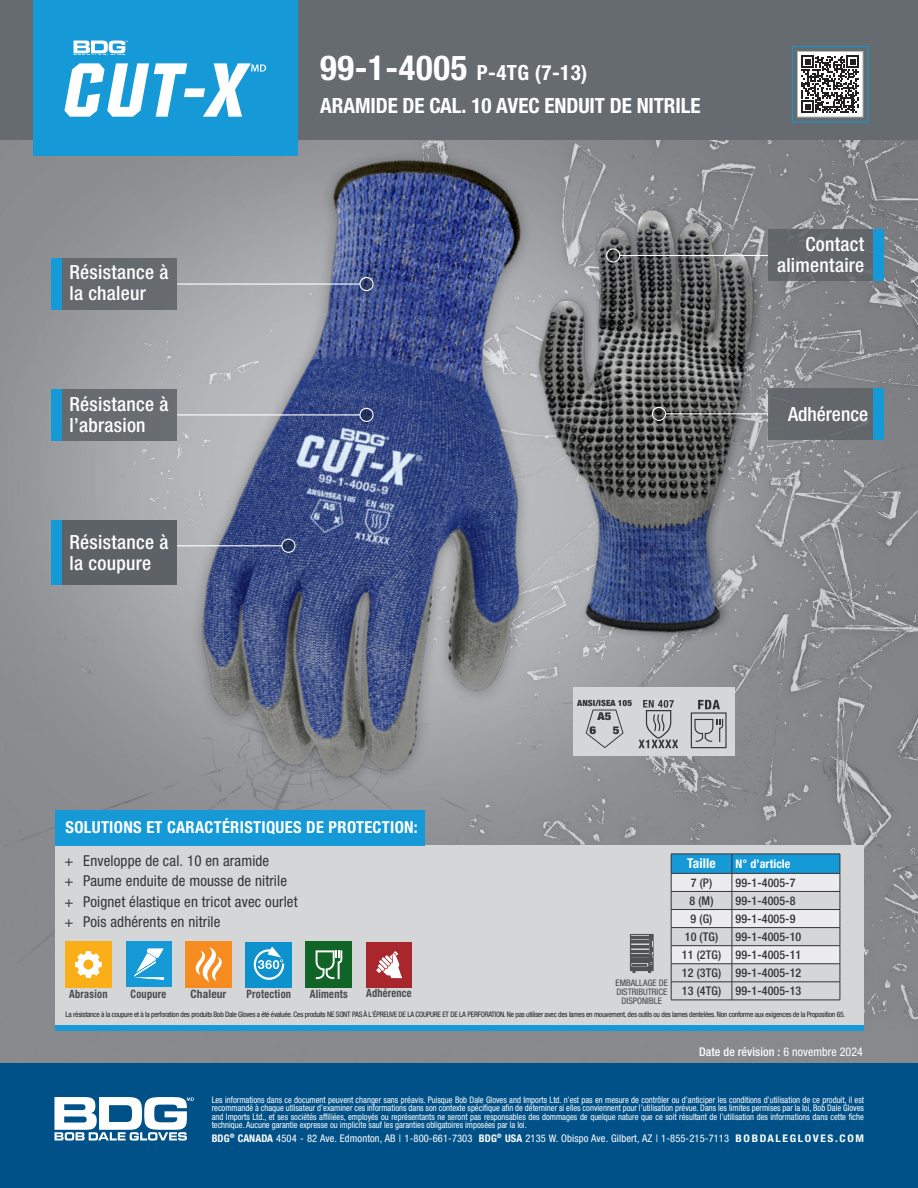
<style>
.page{position:relative;width:918px;height:1188px;background:#fff}
.page>*{position:absolute;margin:0;border:0;box-sizing:border-box;transform-origin:0 0}
.t1{font:700 condensed 21px/32.8px "Helvetica Neue LT Std";letter-spacing:-.005em;color:#fff}
.t2{font:500 condensed 19.5px/21px "Helvetica Neue LT Std";letter-spacing:.015em;color:#fff}
.t3{font:700 condensed 16.5px "Helvetica Neue LT Std";letter-spacing:.02em;color:#fff}
.t4{font:condensed 15px/20.1px "Helvetica Neue LT Std";letter-spacing:.01em;color:#343437}
.t5{font:700 condensed 13.5px "Helvetica Neue LT Std";letter-spacing:.01em;color:#fff}
.t6{font:500 condensed 12px/18px "Helvetica Neue LT Std";letter-spacing:.01em;color:#343437;text-align:justify}
.t7{font:500 condensed 12px "Helvetica Neue LT Std";letter-spacing:.005em;color:#fff}
.t8{font:700 condensed 12px "Helvetica Neue LT Std";letter-spacing:.01em;color:#fff}
.t9{font:700 condensed 11.55px "Helvetica Neue";letter-spacing:.025em;color:#4a4b4d;scale:.9 1}
.t10{font:700 condensed 11.55px "Helvetica Neue";letter-spacing:.025em;color:#4a4b4d}
.t11{font:700 condensed 11.4px "Helvetica Neue";letter-spacing:.02em;color:#4a4b4d;scale:.9 1}
.t12{font:condensed 10.5px "Helvetica Neue LT Std";letter-spacing:.01em;color:#fff}
.t13{font:condensed 9.75px "Helvetica Neue LT Std";letter-spacing:.01em;color:#231f20}
.t14{font:condensed 9.75px/10.5px "Helvetica Neue LT Std";letter-spacing:.01em;color:#454647}
.t15{font:condensed 9px/8.6px "Helvetica Neue LT Std";color:#fff;text-align:justify;scale:.95 1}
.t16{font:condensed 9px/9px "Helvetica Neue LT Std";color:#454647;text-align:center}
.t17{font:condensed 7.5px "Helvetica Neue LT Std";letter-spacing:-.03em;color:#231f20}
.s1{font-size:34.5px}
.s2{font-weight:400}
.s3{font-weight:700}
</style>
<div class="page">
<img style="left:0;top:140px;width:918px;height:923px">
<div style="left:0;top:0;width:918px;height:140px;background:#666b70"></div>
<div style="left:573px;top:688px;width:161px;height:68px;background:#d5d6d8"></div>
<div style="left:792px;top:46px;width:76px;height:76px;border:1px solid #1599d7"></div>
<div style="left:0;top:1063px;width:918px;height:125px;background:#005187"></div>
<svg style="left:54px;top:1097px;width:140px;height:44px"></svg>
<div style="left:34px;top:0;width:264px;height:156px;background:#1599d7"></div>
<div style="left:55px;top:846px;width:809px;height:180px;background:#d5d6d8"></div>
<div style="left:55px;top:810px;width:369px;height:36px;background:#1599d7"></div>
<div style="left:55px;top:1025px;width:809px;height:5px;background:#1599d7"></div>
<svg style="left:33px;top:40px;width:234px;height:100px"></svg>
<svg style="left:71px;top:40px;width:57px;height:15px"></svg>
<svg style="left:630px;top:934px;width:24px;height:39px"></svg>
<img style="left:95px;top:121px;width:537px;height:710px">
<img style="left:506px;top:197px;width:280px;height:481px">
<svg style="left:575px;top:687px;width:59px;height:67px"></svg>
<svg style="left:635px;top:684px;width:49px;height:65px"></svg>
<svg style="left:685px;top:684px;width:50px;height:68px"></svg>
<div style="left:65px;top:942px;width:46px;height:46px;background:#faaf18"></div>
<svg style="left:75px;top:951px;width:27px;height:27px"></svg>
<div style="left:366px;top:942px;width:46px;height:46px;background:#a8272c"></div>
<svg style="left:376px;top:951px;width:26px;height:27px"></svg>
<div style="left:126px;top:942px;width:46px;height:45px;background:#1599d7"></div>
<svg style="left:134px;top:949px;width:30px;height:31px"></svg>
<div style="left:186px;top:942px;width:46px;height:46px;background:#f68b1f"></div>
<svg style="left:195px;top:947px;width:27px;height:35px"></svg>
<div style="left:306px;top:942px;width:46px;height:46px;background:#0f6426"></div>
<svg style="left:316px;top:950px;width:26px;height:29px"></svg>
<div style="left:246px;top:942px;width:46px;height:45px;background:#0d92ce"></div>
<svg style="left:253px;top:947px;width:32px;height:33px"></svg>
<div style="left:797px;top:52px;width:66px;height:65px;background:#fff"></div>
<svg style="left:802px;top:56px;width:57px;height:57px"></svg>
<div style="left:797px;top:51px;width:66px;height:66px;border:1px solid #b5babe"></div>
<div style="left:52px;top:389px;width:125px;height:52px;background:#686c70"></div>
<div style="left:51px;top:389px;width:11px;height:52px;background:#1599d7"></div>
<svg style="left:359px;top:409px;width:15px;height:14px"></svg>
<hr style="left:177px;top:414px;width:183px;height:1px;background:#fff">
<div style="left:359px;top:408px;width:15px;height:14px;border:1px solid #fff;border-radius:50%"></div>
<svg style="left:281px;top:539px;width:15px;height:14px"></svg>
<hr style="left:177px;top:545px;width:105px;height:1px;background:#fff">
<div style="left:281px;top:539px;width:15px;height:14px;border:1px solid #fff;border-radius:50%"></div>
<div style="left:768px;top:388px;width:115px;height:52px;background:#5d6266"></div>
<div style="left:873px;top:388px;width:11px;height:52px;background:#1599d7"></div>
<svg style="left:652px;top:408px;width:14px;height:14px"></svg>
<hr style="left:665px;top:413px;width:103px;height:1px;background:#fff">
<div style="left:652px;top:407px;width:14px;height:14px;border:1px solid #fff;border-radius:50%"></div>
<div style="left:52px;top:258px;width:125px;height:52px;background:#656a6e"></div>
<div style="left:51px;top:258px;width:11px;height:52px;background:#1599d7"></div>
<svg style="left:359px;top:278px;width:15px;height:14px"></svg>
<hr style="left:177px;top:283px;width:183px;height:2px;background:#fff">
<div style="left:359px;top:277px;width:15px;height:14px;border:1px solid #fff;border-radius:50%"></div>
<div style="left:52px;top:520px;width:125px;height:64px;background:#5d6266"></div>
<div style="left:51px;top:520px;width:11px;height:64px;background:#1599d7"></div>
<div style="left:768px;top:230px;width:115px;height:51px;background:#5d6266"></div>
<div style="left:873px;top:230px;width:11px;height:51px;background:#1599d7"></div>
<svg style="left:606px;top:248px;width:14px;height:14px"></svg>
<hr style="left:619px;top:255px;width:149px;height:1px;background:#fff">
<div style="left:606px;top:248px;width:14px;height:15px;border:1px solid #fff;border-radius:50%"></div>
<svg style="left:671px;top:854px;width:170px;height:146px"></svg>
<hr style="left:671px;top:1000px;width:61px;height:1px;background:#343437">
<hr style="left:732px;top:1000px;width:108px;height:1px;background:#343437">
<h2 class="t2" style="left:70px;top:262px;width:100px">Résistance à la chaleur</h2>
<h2 class="t2" style="left:70px;top:394px;width:100px">Résistance à l’abrasion</h2>
<h2 class="t2" style="left:70px;top:531px;width:100px">Résistance à la coupure</h2>
<h1 class="t1" style="left:320px;top:56px;width:382px"><span class="s1">99-1-4005</span> P-4TG (7-13)<br>ARAMIDE DE CAL. 10 AVEC ENDUIT DE NITRILE</h1>
<h2 class="t2" style="left:777px;top:233px;width:89px;text-align:right">Contact alimentaire</h2>
<h2 class="t2" style="left:788px;top:403px;width:82px">Adhérence</h2>
<h3 class="t3" style="left:65px;top:817px;width:354px">SOLUTIONS ET CARACTÉRISTIQUES DE PROTECTION:</h3>
<h3 class="t3" style="left:65px;top:817px;width:217px">HAZARD SOLUTIONS/FEATURES:</h3>
<h3 class="t4" style="left:64px;top:851px;width:235px">+ Enveloppe de cal. 10 en aramide<br>+ Paume enduite de mousse de nitrile + Poignet élastique en tricot avec ourlet + Pois adhérents en nitrile</h3>
<p class="t9" style="left:69px;top:986px;width:44px">Abrasion</p>
<p class="t11" style="left:131px;top:987px;width:41px">Coupure</p>
<p class="t10" style="left:191px;top:986px;width:37px">Chaleur</p>
<p class="t9" style="left:247px;top:987px;width:51px">Protection</p>
<p class="t9" style="left:310px;top:986px;width:44px">Aliments</p>
<p class="t11" style="left:366px;top:986px;width:52px">Adhérence</p>
<p class="t14" style="left:623px;top:978px;width:44px">VEND PACK<br>AVAILABLE</p>
<p class="t16" style="left:616px;top:978px;width:54px">EMBALLAGE DE<br>DISTRIBUTRICE<br>DISPONIBLE</p>
<h3 class="t5" style="left:687px;top:856px;width:30px">Taille</h3>
<h3 class="t8" style="left:735px;top:856px;width:56px">N° d’article</h3>
<h3 class="t6" style="left:691px;top:873px;width:23px">7 (P)</h3>
<h3 class="t6" style="left:735px;top:873px;width:61px">99-1-4005-7</h3>
<h3 class="t6" style="left:690px;top:891px;width:25px">8 (M)</h3>
<h3 class="t6" style="left:735px;top:891px;width:61px">99-1-4005-8</h3>
<h3 class="t6" style="left:691px;top:909px;width:23px">9 (G)</h3>
<h3 class="t6" style="left:735px;top:909px;width:61px">99-1-4005-9</h3>
<h3 class="t6" style="left:685px;top:928px;width:35px">10 (TG)</h3>
<h3 class="t6" style="left:682px;top:928px;width:121px;text-indent:54px">99-1-4005-10<br>11 (2TG) 99-1-4005-11<br>12 (3TG) 99-1-4005-12<br>13 (4TG) 99-1-4005-13</h3>
<p class="t13" style="left:66px;top:1007px;width:778px">Bob Dale Gloves products are tested for cut and puncture resistance. These products ARE NOT CUT AND PUNCTURE PROOF. Do not use with moving blades, tools or serrated blades. Not Proposition 65 compliant.</p>
<p class="t17" style="left:66px;top:1010px;width:781px">La résistance à la coupure et à la perforation des produits Bob Dale Gloves a été évaluée. Ces produits NE SONT PAS À L'ÉPREUVE DE LA COUPURE ET DE LA PERFORATION. Ne pas utiliser avec des lames en mouvement, des outils ou des lames dentelées. Non conforme aux exigences de la Proposition 65.</p>
<h3 class="t7" style="left:699px;top:1044px;width:165px">Date de révision : <span class="s2">6 novembre 2024</span></h3>
<p class="t15" style="left:212px;top:1095px;width:688px">Les informations dans ce document peuvent changer sans préavis. Puisque Bob Dale Gloves and Imports Ltd. n’est pas en mesure de contrôler ou d’anticiper les conditions d’utilisation de ce produit, il est recommandé à chaque utlisateur d’examiner ces informations dans son contexte spécifique afin de déterniner si elles conviennent pour l’utilisation prévue. Dans les limites permises par la loi, Bob Dale Gloves and Imports Ltd., et ses sociétés affiliées, employés ou représentants ne seront pas responsables des dommages de quelque nature que ce soit résultant de l’utilisation des informations dans cette fiche technique. Aucune garantie expresse ou implicite sauf les garanties obligatoires imposées par la loi.</p>
<p class="t12" style="left:212px;top:1132px;width:654px"><span class="s3">BDG</span><sup>®</sup> <span class="s3">CANADA</span> 4504 - 82 Ave. Edmonton, AB | 1-800-661-7303 <span class="s3">BDG</span><sup>®</sup> <span class="s3">USA</span> 2135 W. Obispo Ave. Gilbert, AZ | 1-855-215-7113 <span class="s3">BOBDALEGLOVES.COM</span></p>
<p class="t15" style="left:212px;top:1094px;width:688px;line-height:10.5px">Information c tained in this document is subject to ch ge without notice. As Bob Dale Gloves and Imports Ltd. cannot control o anticipate the conditions und r which this product may be used, each user should review the information in specific context of the planned use. To the maximum extent permitted by law, Bob Dale Gloves and Imports Ltd., and/or its affiliates, employees or representatives will not be responsible for damages of any nature resulting from the use or reliance upon the information contained in this data sheet. No express or implied warranties are given other than those implied mandatory by law.</p>
</div>
